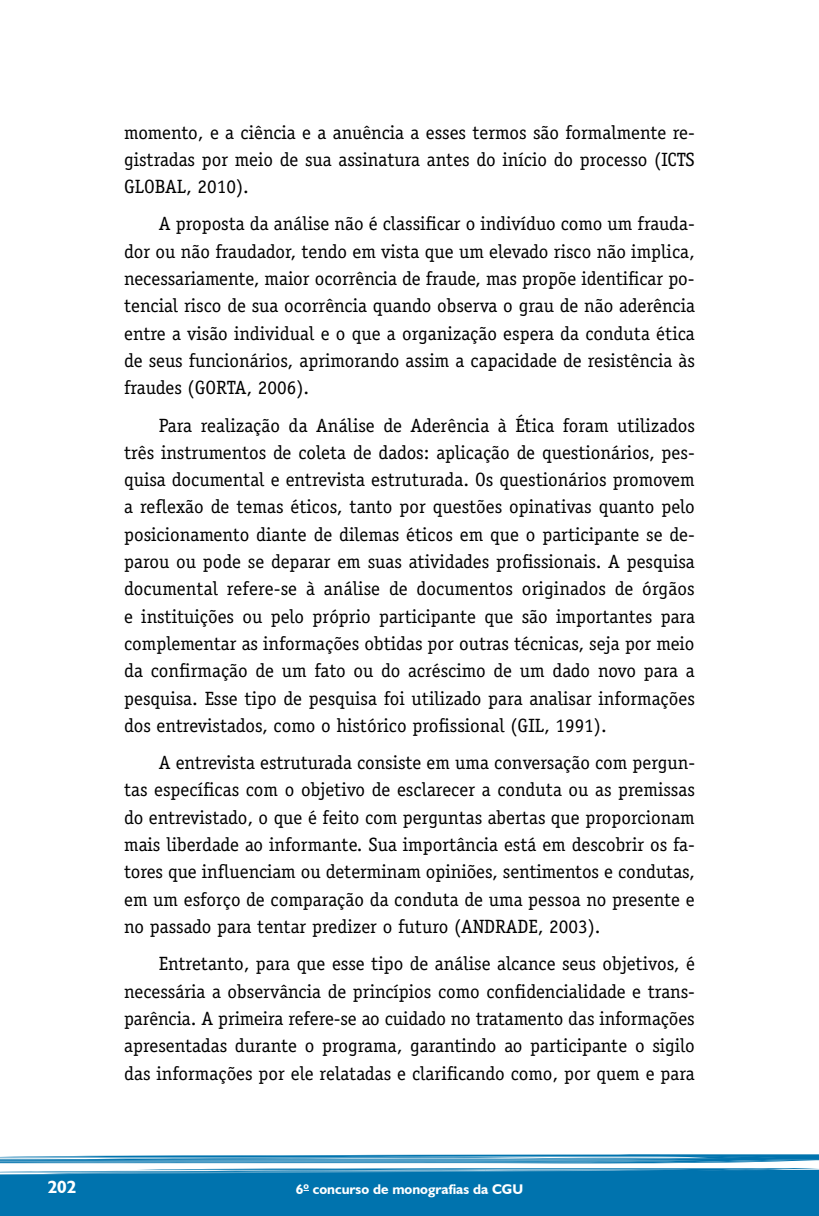
<style>
.page{position:relative;width:819px;height:1216px;background:#fff}
.page>*{position:absolute;margin:0;border:0;box-sizing:border-box;transform-origin:0 0}
.t1{font:19.25px/27.3px "Officina Serif";color:#000;text-align:justify}
.t2{font:700 17.5px "Humanist 521 BT";color:#fff}
.t3{font:700 14px "Humanist 521 BT";color:#fff}
</style>
<div class="page">
<svg style="left:0;top:1154px;width:819px;height:61px;background:#2989bb"></svg>
<p class="t1" style="left:124px;top:118px;width:572px">momento, e a ciência e a anuência a esses termos são formalmente re&shy;gistradas por meio de sua assinatura antes do início do processo (ICTS GLOBAL, 2010).</p>
<p class="t1" style="left:124px;top:210px;width:572px;text-indent:35px">A proposta da análise não é classificar o indivíduo como um frauda&shy;dor ou não fraudador, tendo em vista que um elevado risco não implica, necessariamente, maior ocorrência de fraude, mas propõe identificar po&shy;tencial risco de sua ocorrência quando observa o grau de não aderência entre a visão individual e o que a organização espera da conduta ética de seus funcionários, aprimorando assim a capacidade de resistência às fraudes (GORTA, 2006).</p>
<p class="t1" style="left:124px;top:411px;width:572px;text-indent:35px">Para realização da Análise de Aderência à Ética foram utilizados três instrumentos de coleta de dados: aplicação de questionários, pes&shy;quisa documental e entrevista estruturada. Os questionários promovem a reflexão de temas éticos, tanto por questões opinativas quanto pelo posicionamento diante de dilemas éticos em que o participante se de&shy;parou ou pode se deparar em suas atividades profissionais. A pesquisa documental refere-se à análise de documentos originados de órgãos e instituições ou pelo próprio participante que são importantes para complementar as informações obtidas por outras técnicas, seja por meio da confirmação de um fato ou do acréscimo de um dado novo para a pesquisa. Esse tipo de pesquisa foi utilizado para analisar informações dos entrevistados, como o histórico profissional (GIL, 1991).</p>
<p class="t1" style="left:124px;top:749px;width:572px;text-indent:35px">A entrevista estruturada consiste em uma conversação com pergun&shy;tas específicas com o objetivo de esclarecer a conduta ou as premissas do entrevistado, o que é feito com perguntas abertas que proporcionam mais liberdade ao informante. Sua importância está em descobrir os fa&shy;tores que influenciam ou determinam opiniões, sentimentos e condutas, em um esforço de comparação da conduta de uma pessoa no presente e no passado para tentar predizer o futuro (ANDRADE, 2003).</p>
<p class="t1" style="left:124px;top:950px;width:572px;text-indent:35px">Entretanto, para que esse tipo de análise alcance seus objetivos, é necessária a observância de princípios como confidencialidade e trans&shy;parência. A primeira refere-se ao cuidado no tratamento das informações apresentadas durante o programa, garantindo ao participante o sigilo das informações por ele relatadas e clarificando como, por quem e para</p>
<p class="t2" style="left:48px;top:1175px;width:30px">202</p>
<p class="t3" style="left:296px;top:1180px;width:229px">6<sup>o</sup> concurso de monografias da CGU</p>
</div>
